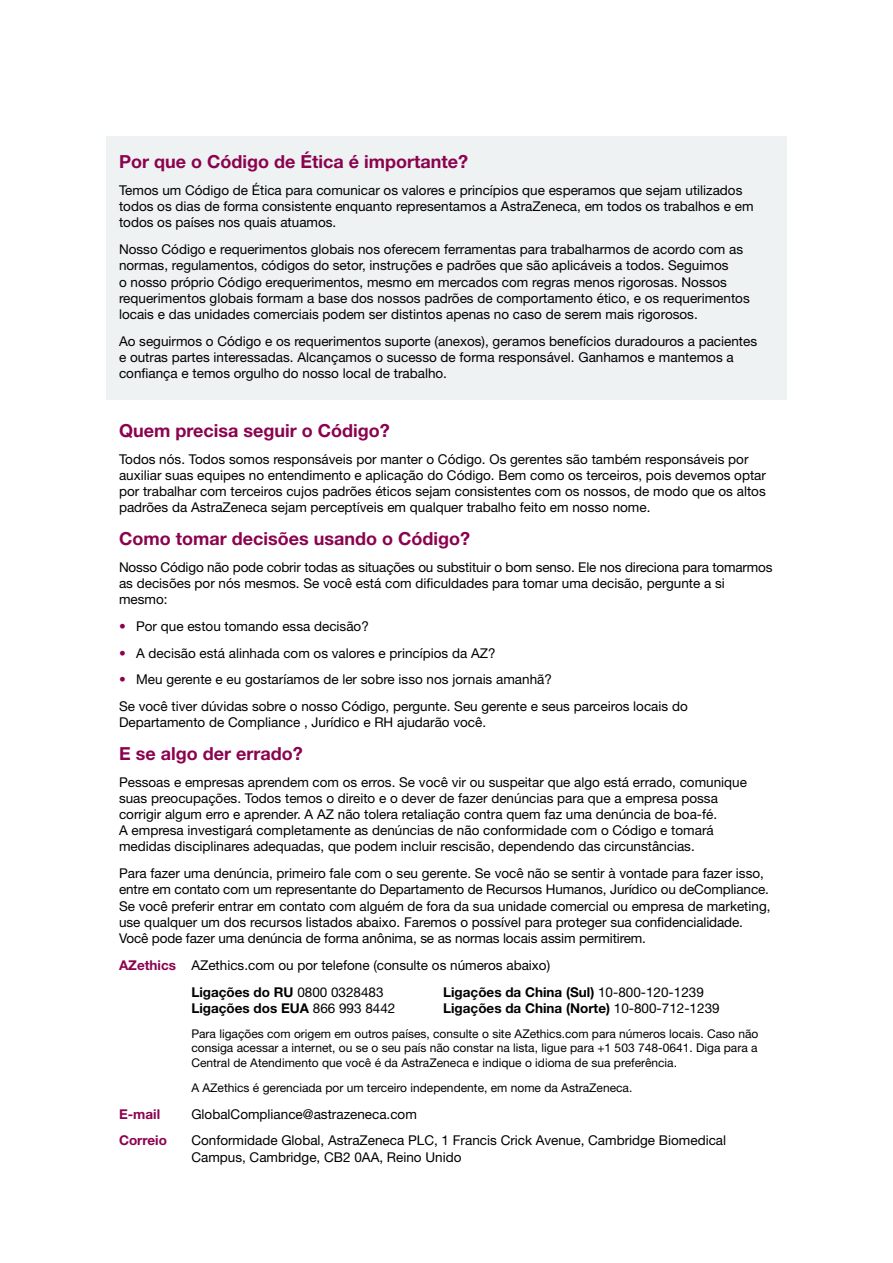
<style>
.page{position:relative;width:893px;height:1263px;background:#fff}
.page>*{position:absolute;margin:0;border:0;box-sizing:border-box;transform-origin:0 0}
.t1{font:700 18px "Helvetica Neue LT Std";color:#8b034f}
.t2{font:13.5px/16.2px "Helvetica Neue LT Std";color:#000}
.t3{font:700 13.5px "Helvetica Neue LT Std";color:#000}
.t4{font:700 13.5px "Helvetica Neue LT Std";color:#8b034f}
.t5{font:12px/14.4px "Helvetica Neue LT Std";color:#000;text-align:justify}
.s1{color:#8b034f}
.s2{font-weight:700;color:#8b034f}
.s3{font-weight:700}
.s4{font-weight:400}
</style>
<div class="page">
<div style="left:106px;top:136px;width:681px;height:264px;background:#eef2f2"></div>
<h1 class="t1" style="left:119px;top:150px;width:350px">Por que o Código de Ética é importante?</h1>
<p class="t2" style="left:119px;top:182px;width:636px">Temos um Código de Ética para comunicar os valores e princípios que esperamos que sejam utilizados todos os dias de forma consistente enquanto representamos a AstraZeneca, em todos os trabalhos e em todos os países nos quais atuamos.</p>
<p class="t2" style="left:119px;top:241px;width:632px">Nosso Código e requerimentos globais nos oferecem ferramentas para trabalharmos de acordo com as normas, regulamentos, códigos do setor, instruções e padrões que são aplicáveis a todos. Seguimos<br>o nosso próprio Código erequerimentos, mesmo em mercados com regras menos rigorosas. Nossos requerimentos globais formam a base dos nossos padrões de comportamento ético, e os requerimentos locais e das unidades comerciais podem ser distintos apenas no caso de serem mais rigorosos.</p>
<p class="t2" style="left:119px;top:333px;width:640px">Ao seguirmos o Código e os requerimentos suporte (anexos), geramos benefícios duradouros a pacientes e outras partes interessadas. Alcançamos o sucesso de forma responsável. Ganhamos e mantemos a confiança e temos orgulho do nosso local de trabalho.</p>
<h1 class="t1" style="left:119px;top:419px;width:272px">Quem precisa seguir o Código?</h1>
<p class="t2" style="left:119px;top:451px;width:648px">Todos nós. Todos somos responsáveis por manter o Código. Os gerentes são também responsáveis por auxiliar suas equipes no entendimento e aplicação do Código. Bem como os terceiros, pois devemos optar por trabalhar com terceiros cujos padrões éticos sejam consistentes com os nossos, de modo que os altos padrões da AstraZeneca sejam perceptíveis em qualquer trabalho feito em nosso nome.</p>
<h1 class="t1" style="left:119px;top:527px;width:352px">Como tomar decisões usando o Código?</h1>
<p class="t2" style="left:119px;top:558px;width:655px">Nosso Código não pode cobrir todas as situações ou substituir o bom senso. Ele nos direciona para tomarmos as decisões por nós mesmos. Se você está com dificuldades para tomar uma decisão, pergunte a si mesmo:</p>
<p class="t2" style="left:119px;top:618px;width:251px"><span class="s1">•</span> Por que estou tomando essa decisão?</p>
<p class="t2" style="left:119px;top:644px;width:378px"><span class="s1">•</span> A decisão está alinhada com os valores e princípios da AZ?</p>
<p class="t2" style="left:119px;top:666px;width:570px;line-height:26.8px"><span class="s1">•</span> Meu gerente e eu gostaríamos de ler sobre isso nos jornais amanhã?<br>Se você tiver dúvidas sobre o nosso Código, pergunte. Seu gerente e seus parceiros locais do</p>
<p class="t2" style="left:119px;top:714px;width:369px">Departamento de Compliance , Jurídico e RH ajudarão você.</p>
<h1 class="t1" style="left:119px;top:742px;width:185px">E se algo der errado?</h1>
<p class="t2" style="left:119px;top:773px;width:629px">Pessoas e empresas aprendem com os erros. Se você vir ou suspeitar que algo está errado, comunique suas preocupações. Todos temos o direito e o dever de fazer denúncias para que a empresa possa corrigir algum erro e aprender. A AZ não tolera retaliação contra quem faz uma denúncia de boa-fé.<br>A empresa investigará completamente as denúncias de não conformidade com o Código e tomará medidas disciplinares adequadas, que podem incluir rescisão, dependendo das circunstâncias.</p>
<p class="t2" style="left:119px;top:865px;width:653px">Para fazer uma denúncia, primeiro fale com o seu gerente. Se você não se sentir à vontade para fazer isso, entre em contato com um representante do Departamento de Recursos Humanos, Jurídico ou deCompliance.<br>Se você preferir entrar em contato com alguém de fora da sua unidade comercial ou empresa de marketing, use qualquer um dos recursos listados abaixo. Faremos o possível para proteger sua confidencialidade.<br>Você pode fazer uma denúncia de forma anônima, se as normas locais assim permitirem.</p>
<p class="t2" style="left:191px;top:951px;width:360px;line-height:26.8px;text-indent:-72px"><span class="s2">AZethics</span> AZethics.com ou por telefone (consulte os números abaixo)<br><span class="s3">Ligações do RU</span> 0800 0328483</p>
<p class="t3" style="left:443px;top:983px;width:262px">Ligações da China (Sul) <span class="s4">10-800-120-1239</span></p>
<p class="t3" style="left:191px;top:1000px;width:206px">Ligações dos EUA <span class="s4">866 993 8442</span></p>
<p class="t3" style="left:443px;top:1000px;width:278px">Ligações da China (Norte) <span class="s4">10-800-712-1239</span></p>
<p class="t5" style="left:191px;top:1026px;width:568px">Para ligações com origem em outros países, consulte o site AZethics.com para números locais. Caso não consiga acessar a internet, ou se o seu país não constar na lista, ligue para +1 503 748-0641. Diga para a Central de Atendimento que você é da AstraZeneca e indique o idioma de sua preferência.</p>
<p class="t5" style="left:191px;top:1080px;width:443px">A AZethics é gerenciada por um terceiro independente, em nome da AstraZeneca.</p>
<p class="t4" style="left:119px;top:1105px;width:43px">E-mail</p>
<p class="t2" style="left:191px;top:1105px;width:227px">GlobalCompliance@astrazeneca.com</p>
<p class="t4" style="left:119px;top:1132px;width:49px">Correio</p>
<p class="t2" style="left:191px;top:1132px;width:536px">Conformidade Global, AstraZeneca PLC, 1 Francis Crick Avenue, Cambridge Biomedical<br>Campus, Cambridge, CB2 0AA, Reino Unido</p>
</div>
